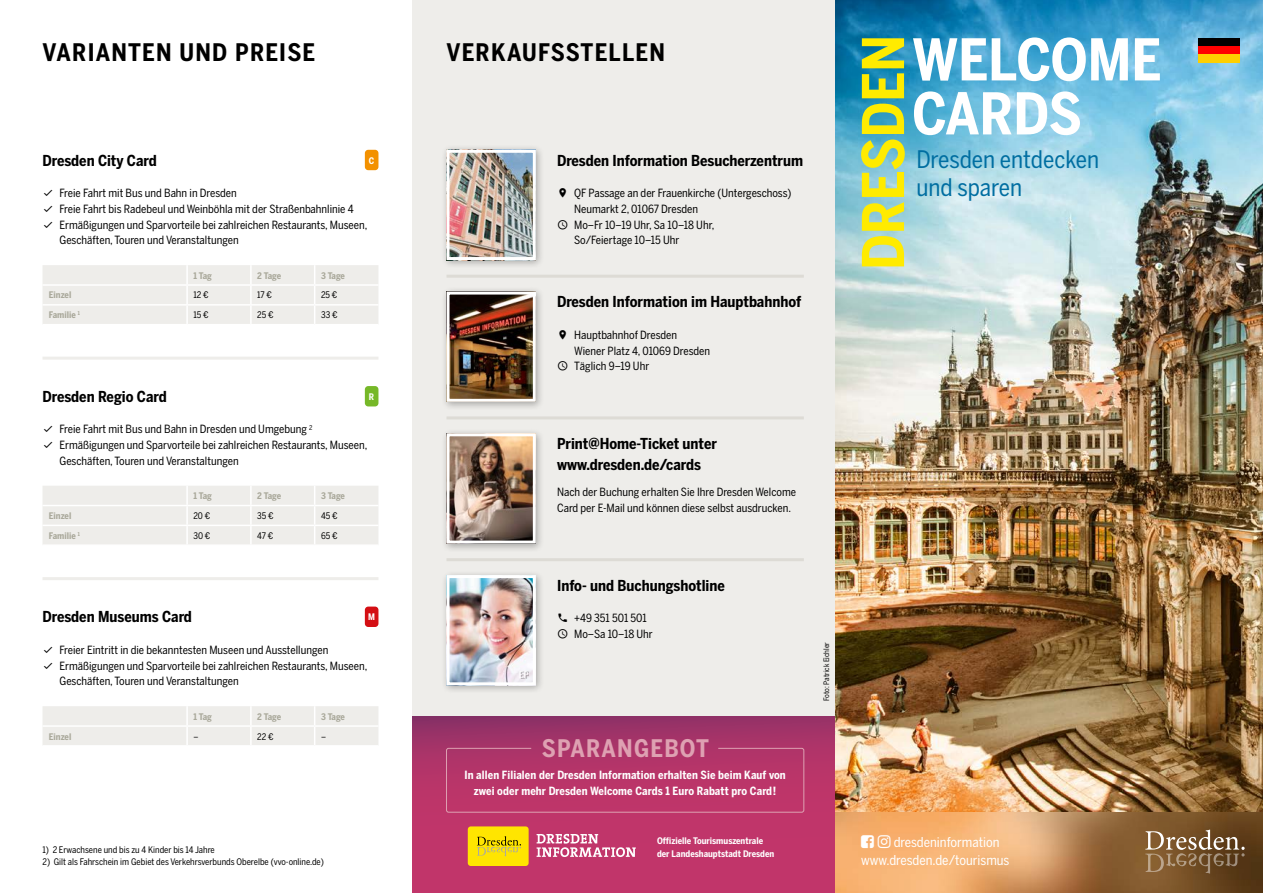
<style>
.page{position:relative;width:1263px;height:893px;background:#fff}
.page>*{position:absolute;margin:0;border:0;box-sizing:border-box;transform-origin:0 0}
.t1{font:700 57px/54px "Benton Sans Cond";color:#fff}
.t2{font:700 57px "Benton Sans Cond";color:#ffeb00}
.t3{font:700 24px "Benton Sans Cond";letter-spacing:.05em;color:#000}
.t4{font:24px/28.5px "Benton Sans Cond";color:#006ea1}
.t5{font:700 24px "Benton Sans Cond";letter-spacing:.05em;color:#dea1b2}
.t6{font:700 15px/21px "Benton Sans Cond";color:#000}
.t7{font:13.5px/18px "Benton Sans Cond";color:#fff}
.t8{font:11.25px/15.8px "Benton Sans Cond";color:#000}
.t9{font:700 11.25px/15.8px "Benton Sans Cond";letter-spacing:.01em;color:#fff;text-align:center}
.t10{font:9px "Benton Sans Cond";color:#000}
.t11{font:700 9px "Benton Sans Cond";color:#a9a89a}
.t12{font:700 9px/12.8px "Benton Sans Cond";color:#fff}
.t13{font:9px "Benton Sans Cond";color:#fff}
.t14{font:7.5px "Benton Sans Cond";color:#000}
</style>
<div class="page">
<svg style="left:43px;top:265px;width:335px;height:59px;background:#efeeeb"></svg>
<div style="left:43px;top:486px;width:335px;height:58px;background:#eeedea"></div>
<div style="left:43px;top:706px;width:335px;height:39px;background:#eeedea"></div>
<div style="left:412px;top:0;width:426px;height:893px;background:#eeedea"></div>
<div style="left:441px;top:144px;width:103px;height:125px;background:#000;opacity:.3"></div>
<img style="left:450px;top:154px;width:82px;height:102px">
<div style="left:446px;top:150px;width:90px;height:110px;border:3px solid #fff"></div>
<div style="left:441px;top:428px;width:103px;height:124px;background:#000;opacity:.3"></div>
<img style="left:450px;top:437px;width:82px;height:103px">
<div style="left:446px;top:433px;width:90px;height:111px;border:3px solid #fff"></div>
<div style="left:441px;top:569px;width:103px;height:125px;background:#000;opacity:.3"></div>
<img style="left:450px;top:579px;width:82px;height:102px">
<div style="left:446px;top:575px;width:90px;height:110px;border:3px solid #fff"></div>
<div style="left:441px;top:286px;width:103px;height:124px;background:#000;opacity:.3"></div>
<img style="left:450px;top:296px;width:82px;height:102px">
<div style="left:446px;top:292px;width:90px;height:110px;border:3px solid #fff"></div>
<svg style="left:412px;top:717px;width:423px;height:176px;background:#b63469"></svg>
<div style="left:468px;top:826px;width:61px;height:40px;background:#ffe500;border-radius:3px"></div>
<svg style="left:477px;top:836px;width:44px;height:20px"></svg>
<svg style="left:537px;top:834px;width:99px;height:23px;background:#d5799c"></svg>
<img style="left:835px;top:0;width:428px;height:812px">
<img style="left:835px;top:812px;width:428px;height:81px">
<svg style="left:1145px;top:829px;width:99px;height:45px;background:#856644"></svg>
<div style="left:446px;top:748px;width:358px;height:65px;border:1px solid #dea1b2;border-radius:2px"></div>
<hr style="left:446px;top:275px;width:358px;height:3px;background:#dddbd5">
<hr style="left:43px;top:357px;width:335px;height:3px;background:#eeedea">
<hr style="left:43px;top:577px;width:335px;height:3px;background:#eeedea">
<hr style="left:446px;top:416px;width:358px;height:3px;background:#dddbd5">
<hr style="left:446px;top:558px;width:358px;height:3px;background:#dddbd5">
<div style="left:365px;top:150px;width:13px;height:20px;background:#f39100;border-radius:3px"></div>
<div style="left:365px;top:386px;width:13px;height:20px;background:#76b828;border-radius:3px"></div>
<div style="left:365px;top:607px;width:13px;height:20px;background:#d40f14;border-radius:3px"></div>
<div style="left:520px;top:671px;width:9px;height:8px;background:#000;opacity:.4"></div>
<div style="left:1198px;top:38px;width:41px;height:25px;background:#000"></div>
<div style="left:1198px;top:46px;width:41px;height:17px;background:#f00"></div>
<div style="left:1198px;top:55px;width:41px;height:8px;background:#ffcf00"></div>
<svg style="left:861px;top:835px;width:30px;height:13px"></svg>
<h2 class="t3" style="left:43px;top:39px;width:274px">VARIANTEN UND PREISE</h2>
<h3 class="t6" style="left:43px;top:149px;width:116px">Dresden City Card</h3>
<p class="t12" style="left:369px;top:154px;width:7px">C</p>
<p class="t8" style="left:60px;top:185px;width:309px">Freie Fahrt mit Bus und Bahn in Dresden<br>Freie Fahrt bis Radebeul und Weinböhla mit der Straßenbahnlinie 4<br>Ermäßigungen und Sparvorteile bei zahlreichen Restaurants, Museen, Geschäften, Touren und Veranstaltungen</p>
<p class="t11" style="left:193px;top:270px;width:20px">1 Tag</p>
<p class="t11" style="left:257px;top:270px;width:25px">2 Tage</p>
<p class="t11" style="left:321px;top:270px;width:26px">3 Tage</p>
<p class="t11" style="left:49px;top:290px;width:24px">Einzel</p>
<p class="t10" style="left:193px;top:290px;width:17px">12 €</p>
<p class="t10" style="left:257px;top:290px;width:16px">17 €</p>
<p class="t10" style="left:321px;top:290px;width:18px">25 €</p>
<p class="t11" style="left:49px;top:310px;width:33px">Familie <sup>1</sup></p>
<p class="t10" style="left:193px;top:310px;width:17px">15 €</p>
<p class="t10" style="left:257px;top:310px;width:18px">25 €</p>
<p class="t10" style="left:321px;top:310px;width:18px">33 €</p>
<h3 class="t6" style="left:43px;top:386px;width:126px">Dresden Regio Card</h3>
<p class="t12" style="left:369px;top:390px;width:7px">R</p>
<p class="t8" style="left:60px;top:421px;width:309px">Freie Fahrt mit Bus und Bahn in Dresden und Umgebung <sup>2<br></sup>Ermäßigungen und Sparvorteile bei zahlreichen Restaurants, Museen,<br>Geschäften, Touren und Veranstaltungen</p>
<p class="t11" style="left:193px;top:491px;width:20px">1 Tag</p>
<p class="t11" style="left:257px;top:491px;width:25px">2 Tage</p>
<p class="t11" style="left:321px;top:491px;width:26px">3 Tage</p>
<p class="t11" style="left:49px;top:510px;width:24px">Einzel</p>
<p class="t10" style="left:193px;top:510px;width:18px">20 €</p>
<p class="t10" style="left:257px;top:510px;width:18px">35 €</p>
<p class="t10" style="left:321px;top:510px;width:18px">45 €</p>
<p class="t11" style="left:49px;top:530px;width:33px">Familie <sup>1</sup></p>
<p class="t10" style="left:193px;top:530px;width:18px">30 €</p>
<p class="t10" style="left:257px;top:530px;width:17px">47 €</p>
<p class="t10" style="left:321px;top:530px;width:18px">65 €</p>
<h3 class="t6" style="left:43px;top:606px;width:151px">Dresden Museums Card</h3>
<p class="t12" style="left:368px;top:611px;width:8px">M</p>
<p class="t8" style="left:60px;top:642px;width:309px">Freier Eintritt in die bekanntesten Museen und Ausstellungen<br>Ermäßigungen und Sparvorteile bei zahlreichen Restaurants, Museen,<br>Geschäften, Touren und Veranstaltungen</p>
<p class="t11" style="left:193px;top:711px;width:20px">1 Tag</p>
<p class="t11" style="left:257px;top:711px;width:25px">2 Tage</p>
<p class="t11" style="left:321px;top:711px;width:26px">3 Tage</p>
<p class="t11" style="left:49px;top:731px;width:24px">Einzel</p>
<p class="t10" style="left:193px;top:731px;width:7px">–</p>
<p class="t10" style="left:257px;top:731px;width:18px">22 €</p>
<p class="t10" style="left:321px;top:731px;width:7px">–</p>
<p class="t10" style="left:43px;top:844px;width:174px">1) 2 Erwachsene und bis zu 4 Kinder bis 14 Jahre</p>
<p class="t10" style="left:43px;top:857px;width:283px">2) Gilt als Fahrschein im Gebiet des Verkehrsverbunds Oberelbe (vvo-online.de)</p>
<h2 class="t3" style="left:446px;top:39px;width:220px">VERKAUFSSTELLEN</h2>
<h3 class="t6" style="left:557px;top:149px;width:247px">Dresden Information Besucherzentrum</h3>
<p class="t8" style="left:574px;top:185px;width:219px">QF Passage an der Frauenkirche (Untergeschoss)<br>Neumarkt 2, 01067 Dresden<br>Mo–Fr 10–19 Uhr, Sa 10–18 Uhr,<br>So/Feiertage 10–15 Uhr</p>
<h3 class="t6" style="left:557px;top:291px;width:246px">Dresden Information im Hauptbahnhof</h3>
<p class="t8" style="left:574px;top:327px;width:138px">Hauptbahnhof Dresden<br>Wiener Platz 4, 01069 Dresden<br>Täglich 9–19 Uhr</p>
<h3 class="t6" style="left:557px;top:433px;width:161px">Print@Home-Ticket unter www.dresden.de/cards</h3>
<p class="t8" style="left:557px;top:484px;width:240px">Nach der Buchung erhalten Sie Ihre Dresden Welcome<br>Card per E-Mail und können diese selbst ausdrucken.</p>
<h3 class="t6" style="left:557px;top:575px;width:169px">Info- und Buchungshotline</h3>
<p class="t13" style="left:519px;top:669px;width:11px">EP</p>
<p class="t8" style="left:574px;top:610px;width:80px">+49 351 501 501<br>Mo–Sa 10–18 Uhr</p>
<h2 class="t5" style="left:542px;top:734px;width:169px">SPARANGEBOT</h2>
<p class="t9" style="left:464px;top:767px;width:323px">In allen Filialen der Dresden Information erhalten Sie beim Kauf von zwei oder mehr Dresden Welcome Cards 1 Euro Rabatt pro Card!</p>
<p class="t14" style="left:822px;top:701px;width:61px;rotate:-90deg">Foto: Patrick Eichler</p>
<h1 class="t2" style="left:850px;top:270px;width:237px;rotate:-90deg">DRESDEN</h1>
<h1 class="t1" style="left:912px;top:32px;width:251px">WELCOME<br>CARDS</h1>
<h2 class="t4" style="left:916px;top:145px;width:184px">Dresden entdecken und sparen</h2>
<p class="t12" style="left:657px;top:834px;width:119px">Offizielle Tourismuszentrale der Landeshauptstadt Dresden</p>
<p class="t7" style="left:861px;top:833px;width:150px;text-indent:32px">dresdeninformation www.dresden.de/tourismus</p>
</div>
